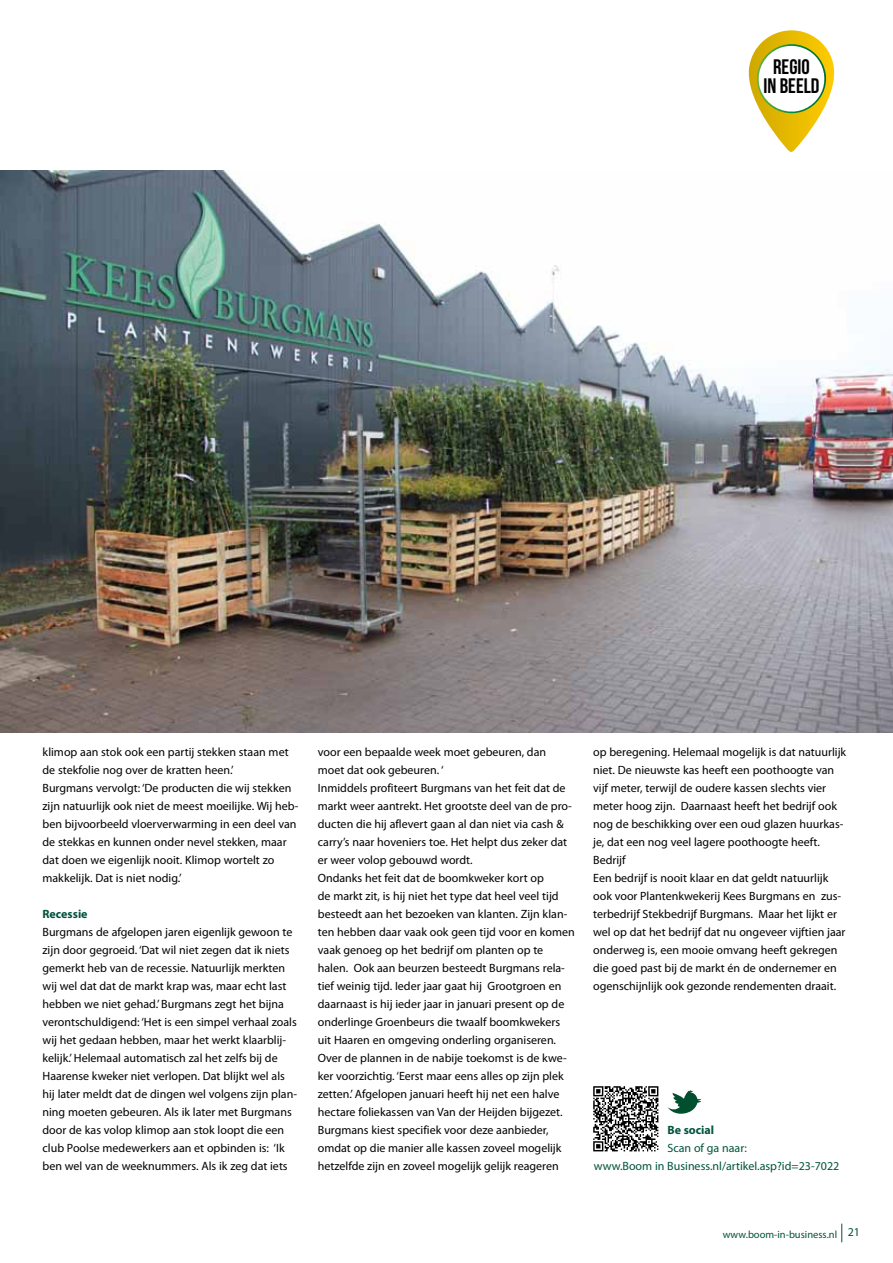
<style>
.page{position:relative;width:893px;height:1263px;background:#fff}
.page>*{position:absolute;margin:0;border:0;box-sizing:border-box;transform-origin:0 0}
.t1{font:21px/18.8px "Bebas Neue";color:#000;text-align:center}
.t2{font:12px/18px "Myriad Pro";color:#000}
.t3{font:12px/18px "Myriad Pro";color:#00533d}
.t4{font:700 12px "Myriad Pro";color:#00533d}
.t5{font:10.5px "Myriad Pro";color:#00533d}
</style>
<div class="page">
<svg style="left:841px;top:1223px;width:1px;height:19px"></svg>
<svg style="left:748px;top:30px;width:87px;height:122px"></svg>
<img style="left:0;top:170px;width:893px;height:562px">
<svg style="left:593px;top:1086px;width:65px;height:65px"></svg>
<svg style="left:668px;top:1090px;width:33px;height:24px"></svg>
<h1 class="t1" style="left:764px;top:57px;width:57px">REGIO<br>IN BEELD</h1>
<p class="t2" style="left:43px;top:743px;width:258px">klimop aan stok ook een partij stekken staan met de stekfolie nog over de kratten heen.’<br>Burgmans vervolgt: ‘De producten die wij stekken zijn natuurlijk ook niet de meest moeilijke. Wij heb&shy;ben bijvoorbeeld vloerverwarming in een deel van de stekkas en kunnen onder nevel stekken, maar dat doen we eigenlijk nooit. Klimop wortelt zo makkelijk. Dat is niet nodig.’</p>
<p class="t4" style="left:43px;top:906px;width:47px">Recessie</p>
<p class="t2" style="left:43px;top:923px;width:256px">Burgmans de afgelopen jaren eigenlijk gewoon te zijn door gegroeid. ‘Dat wil niet zegen dat ik niets gemerkt heb van de recessie. Natuurlijk merkten wij wel dat dat de markt krap was, maar echt last hebben we niet gehad.’ Burgmans zegt het bijna verontschuldigend: ‘Het is een simpel verhaal zoals wij het gedaan hebben, maar het werkt klaarblij&shy;kelijk.’ Helemaal automatisch zal het zelfs bij de Haarense kweker niet verlopen. Dat blijkt wel als hij later meldt dat de dingen wel volgens zijn plan&shy;ning moeten gebeuren. Als ik later met Burgmans door de kas volop klimop aan stok loopt die een club Poolse medewerkers aan et opbinden is: ‘Ik ben wel van de weeknummers. Als ik zeg dat iets</p>
<p class="t2" style="left:318px;top:743px;width:258px">voor een bepaalde week moet gebeuren, dan moet dat ook gebeuren. ‘<br>Inmiddels profiteert Burgmans van het feit dat de markt weer aantrekt. Het grootste deel van de pro&shy;ducten die hij aflevert gaan al dan niet via cash &amp; carry’s naar hoveniers toe. Het helpt dus zeker dat er weer volop gebouwd wordt.<br>Ondanks het feit dat de boomkweker kort op<br>de markt zit, is hij niet het type dat heel veel tijd besteedt aan het bezoeken van klanten. Zijn klan&shy;ten hebben daar vaak ook geen tijd voor en komen vaak genoeg op het bedrijf om planten op te halen. Ook aan beurzen besteedt Burgmans rela&shy;tief weinig tijd. Ieder jaar gaat hij Grootgroen en daarnaast is hij ieder jaar in januari present op de onderlinge Groenbeurs die twaalf boomkwekers uit Haaren en omgeving onderling organiseren.<br>Over de plannen in de nabije toekomst is de kwe&shy;ker voorzichtig. ‘Eerst maar eens alles op zijn plek zetten.’ Afgelopen januari heeft hij net een halve hectare foliekassen van Van der Heijden bijgezet.<br>Burgmans kiest specifiek voor deze aanbieder, omdat op die manier alle kassen zoveel mogelijk hetzelfde zijn en zoveel mogelijk gelijk reageren</p>
<p class="t2" style="left:593px;top:743px;width:255px">op beregening. Helemaal mogelijk is dat natuurlijk niet. De nieuwste kas heeft een poothoogte van vijf meter, terwijl de oudere kassen slechts vier meter hoog zijn. Daarnaast heeft het bedrijf ook nog de beschikking over een oud glazen huurkas&shy;je, dat een nog veel lagere poothoogte heeft.<br>Bedrijf<br>Een bedrijf is nooit klaar en dat geldt natuurlijk ook voor Plantenkwekerij Kees Burgmans en zus&shy;terbedrijf Stekbedrijf Burgmans. Maar het lijkt er wel op dat het bedrijf dat nu ongeveer vijftien jaar onderweg is, een mooie omvang heeft gekregen die goed past bij de markt én de ondernemer en ogenschijnlijk ook gezonde rendementen draait.</p>
<p class="t4" style="left:667px;top:1122px;width:48px">Be social</p>
<p class="t3" style="left:594px;top:1139px;width:247px;text-indent:74px">Scan of ga naar:<br>www.Boom in Business.nl/artikel.asp?id=23-7022</p>
<p class="t5" style="left:723px;top:1228px;width:139px">www.boom-in-business.nl <sup>21</sup></p>
</div>
